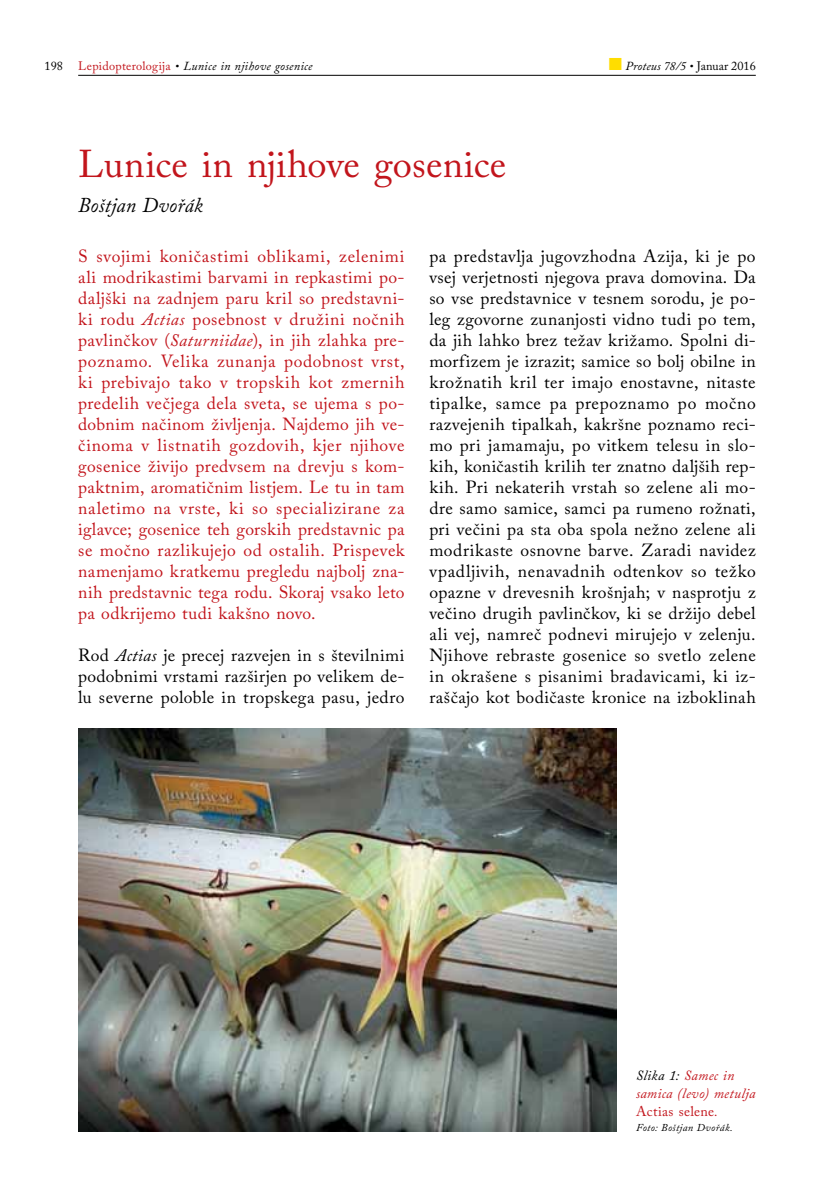
<style>
.page{position:relative;width:834px;height:1191px;background:#fff}
.page>*{position:absolute;margin:0;border:0;box-sizing:border-box;transform-origin:0 0}
.t1{font:38.5px "Adobe Caslon Pro";letter-spacing:.005em;color:#c2151c}
.t2{font:italic 21px "Adobe Caslon Pro";letter-spacing:.01em;color:#000;scale:.95 1}
.t3{font:17.5px/21px "Adobe Caslon Pro";letter-spacing:.025em;color:#000;text-align:justify}
.t4{font:17.5px/21px "Adobe Caslon Pro";letter-spacing:.015em;color:#c2151c;text-align:justify}
.t5{font:italic 14px/17.8px "Adobe Caslon Pro";letter-spacing:.02em;color:#c2151c}
.t6{font:italic 12.25px "Adobe Caslon Pro";letter-spacing:.02em;color:#000}
.t7{font:italic 10.5px "Adobe Caslon Pro";letter-spacing:.03em;color:#000}
.s1{font-style:normal}
.s2{font-style:normal;color:#c2151c}
.s3{color:#fd0}
.s4{font-style:italic}
.s5{color:#000}
</style>
<div class="page">
<hr style="left:78px;top:75px;width:677px;height:1px;background:#000">
<img style="left:78px;top:728px;width:538px;height:403px">
<p class="t6" style="left:45px;top:59px;width:269px"><span class="s1">198</span> <span class="s2">Lepidopterologija</span> • Lunice in njihove gosenice</p>
<p class="t6" style="left:608px;top:59px;width:148px"><span class="s3">■</span> Proteus 78/5 • <span class="s1">Januar 2016</span></p>
<h1 class="t1" style="left:78px;top:141px;width:429px">Lunice in njihove gosenice</h1>
<p class="t2" style="left:78px;top:193px;width:132px">Boštjan Dvořák</p>
<p class="t4" style="left:78px;top:246px;width:328px">S svojimi koničastimi oblikami, zelenimi ali modrikastimi barvami in repkastimi po&shy;daljški na zadnjem paru kril so predstavni&shy;ki rodu <span class="s4">Actias</span> posebnost v družini nočnih pavlinčkov (<span class="s4">Saturniidae</span>), in jih zlahka pre&shy;poznamo. Velika zunanja podobnost vrst, ki prebivajo tako v tropskih kot zmernih predelih večjega dela sveta, se ujema s po&shy;dobnim načinom življenja. Najdemo jih ve&shy;činoma v listnatih gozdovih, kjer njihove gosenice živijo predvsem na drevju s kom&shy;paktnim, aromatičnim listjem. Le tu in tam naletimo na vrste, ki so specializirane za iglavce; gosenice teh gorskih predstavnic pa se močno razlikujejo od ostalih. Prispevek namenjamo kratkemu pregledu najbolj zna&shy;nih predstavnic tega rodu. Skoraj vsako leto pa odkrijemo tudi kakšno novo.</p>
<p class="t3" style="left:78px;top:645px;width:328px">Rod <span class="s4">Actias</span> je precej razvejen in s številnimi podobnimi vrstami razširjen po velikem de&shy;lu severne poloble in tropskega pasu, jedro</p>
<p class="t3" style="left:429px;top:246px;width:328px">pa predstavlja jugovzhodna Azija, ki je po vsej verjetnosti njegova prava domovina. Da so vse predstavnice v tesnem sorodu, je po&shy;leg zgovorne zunanjosti vidno tudi po tem, da jih lahko brez težav križamo. Spolni di&shy;morfizem je izrazit; samice so bolj obilne in krožnatih kril ter imajo enostavne, nitaste tipalke, samce pa prepoznamo po močno razvejenih tipalkah, kakršne poznamo reci&shy;mo pri jamamaju, po vitkem telesu in slo&shy;kih, koničastih krilih ter znatno daljših rep&shy;kih. Pri nekaterih vrstah so zelene ali mo&shy;dre samo samice, samci pa rumeno rožnati, pri večini pa sta oba spola nežno zelene ali modrikaste osnovne barve. Zaradi navidez vpadljivih, nenavadnih odtenkov so težko opazne v drevesnih krošnjah; v nasprotju z večino drugih pavlinčkov, ki se držijo debel ali vej, namreč podnevi mirujejo v zelenju.<br>Njihove rebraste gosenice so svetlo zelene in okrašene s pisanimi bradavicami, ki iz&shy;raščajo kot bodičaste kronice na izboklinah</p>
<p class="t5" style="left:636px;top:1066px;width:121px"><span class="s5">Slika 1:</span> Samec in samica (levo) metulja<br><span class="s1">Actias selene</span>.</p>
<p class="t7" style="left:636px;top:1121px;width:98px">Foto: Boštjan Dvořák.</p>
</div>
